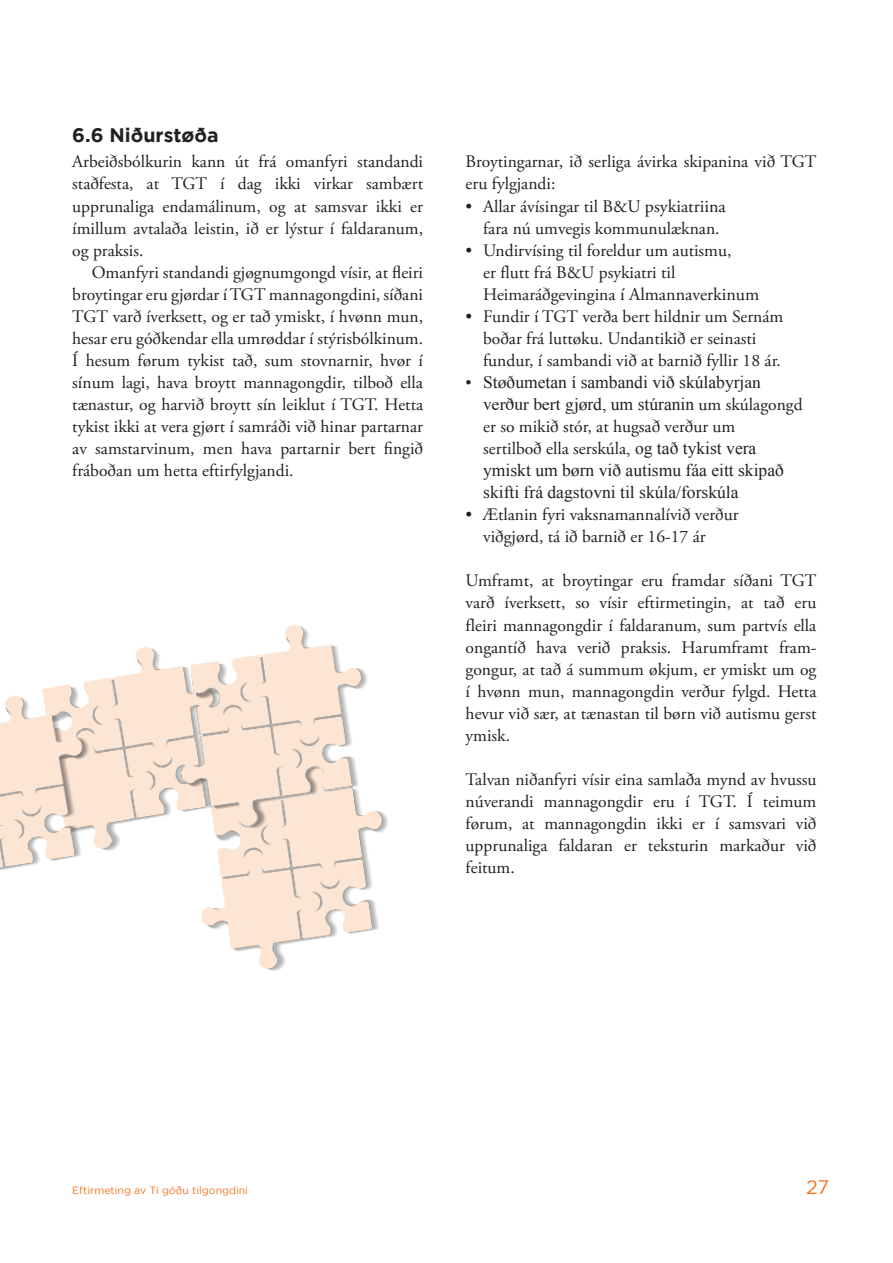
<style>
.page{position:relative;width:893px;height:1263px;background:#fff}
.page>*{position:absolute;margin:0;border:0;box-sizing:border-box;transform-origin:0 0}
.Millum{font:700 19.5px "Gotham";color:#231f20}
.t1{font:19.5px "Gotham";color:#f37321}
.Breyðtekstur_ind{font:17.55px/22px "Adobe Garamond Pro";color:#231f20}
.Breyðtekstur{font:17.55px/22px "Adobe Garamond Pro";color:#231f20;text-align:justify}
.t2{font:17.55px/22px "Times New Roman";color:#231f20}
.t3{font:10.5px "Gotham";color:#f37321}
.s1{font-size:18px}
.s2{font-family:"Times"}
.s3{font-family:"Adobe Garamond Pro"}
</style>
<div class="page">
<img style="left:0;top:625px;width:388px;height:346px">
<p class="Millum" style="left:72px;top:124px;width:148px">6.6 Niðurstøða</p>
<p class="Breyðtekstur" style="left:72px;top:151px;width:352px">Arbeiðsbólkurin kann út frá omanfyri standandi staðfesta, at TGT í dag ikki virkar sambært upprunaliga endamálinum, og at samsvar ikki er ímillum avtalaða leistin, ið er lýstur í faldaranum, og praksis.</p>
<p class="Breyðtekstur_ind" style="left:72px;top:262px;width:352px;text-align:justify;text-indent:20px">Omanfyri standandi gjøgnumgongd vísir, at fleiri broytingar eru gjørdar í TGT mannagongdini, síðani TGT varð íverksett, og er tað ymiskt, í hvønn mun, hesar eru góðkendar ella umrøddar í stýrisbólkinum.<br>Í hesum førum tykist tað, sum stovnarnir, hvør í sínum lagi, hava broytt mannagongdir, tilboð ella tænastur, og harvið broytt sín leiklut í TGT. Hetta tykist ikki at vera gjørt í samráði við hinar partarnar av samstarvinum, men hava partarnir bert fingið fráboðan um hetta eftirfylgjandi.</p>
<p class="Breyðtekstur" style="left:466px;top:151px;width:352px">Broytingarnar, ið serliga ávirka skipanina við TGT eru fylgjandi:</p>
<p class="Breyðtekstur_ind" style="left:483px;top:196px;width:244px;text-indent:-18px">• Allar ávísingar til B&amp;U <span class="s1">psykiatriina </span>fara nú umvegis kommunulæknan.</p>
<p class="Breyðtekstur_ind" style="left:483px;top:240px;width:278px;text-indent:-18px">• Undirvísing til foreldur um autismu,<br>er flutt frá B&amp;U psykiatri til<br>Heimaráðgevingina <span class="s1">í Almannaverkinum</span></p>
<p class="Breyðtekstur_ind" style="left:483px;top:306px;width:302px;text-indent:-18px">• Fundir í TGT verða bert hildnir um Sernám boðar frá luttøku. Undantikið er seinasti fundur, í sambandi við at barnið fyllir 18 ár.</p>
<p class="t2" style="left:483px;top:371px;width:321px;text-indent:-18px">• Støðumetan í sambandi við skúlabyrj<span class="s2">an verður bert gj</span>ørd, um stúranin <span class="s3">um skúlagongd er so mikið stór, at hugsað verður um<br>sertilboð ella serskúla</span>, og tað tykist vera ymiskt um børn við autismu fáa eitt skipað skifti frá dagstovni til skúla/forskúla</p>
<p class="Breyðtekstur_ind" style="left:483px;top:504px;width:257px;text-indent:-18px">• Ætlanin fyri vaksnamannalívið verður viðgjørd, tá ið barnið er 16-17 ár</p>
<p class="Breyðtekstur" style="left:466px;top:570px;width:352px">Umframt, at broytingar eru framdar síðani TGT varð íverksett, so vísir eftirmetingin, at tað eru fleiri mannagongdir í faldaranum, sum partvís ella ongantíð hava verið praksis. Harumframt fram&shy;gongur, at tað á summum økjum, er ymiskt um og í hvønn mun, mannagongdin verður fylgd. Hetta hevur við sær, at tænastan til børn við autismu gerst ymisk.</p>
<p class="Breyðtekstur" style="left:466px;top:769px;width:352px">Talvan niðanfyri vísir eina samlaða mynd av hvussu núverandi mannagongdir eru í TGT. Í teimum førum, at mannagongdin ikki er í samsvari við upprunaliga faldaran er teksturin markaður við feitum.</p>
<p class="t3" style="left:72px;top:1185px;width:177px">Eftirmeting av Tí góðu tilgongdini</p>
<p class="t1" style="left:806px;top:1176px;width:25px">27</p>
</div>
